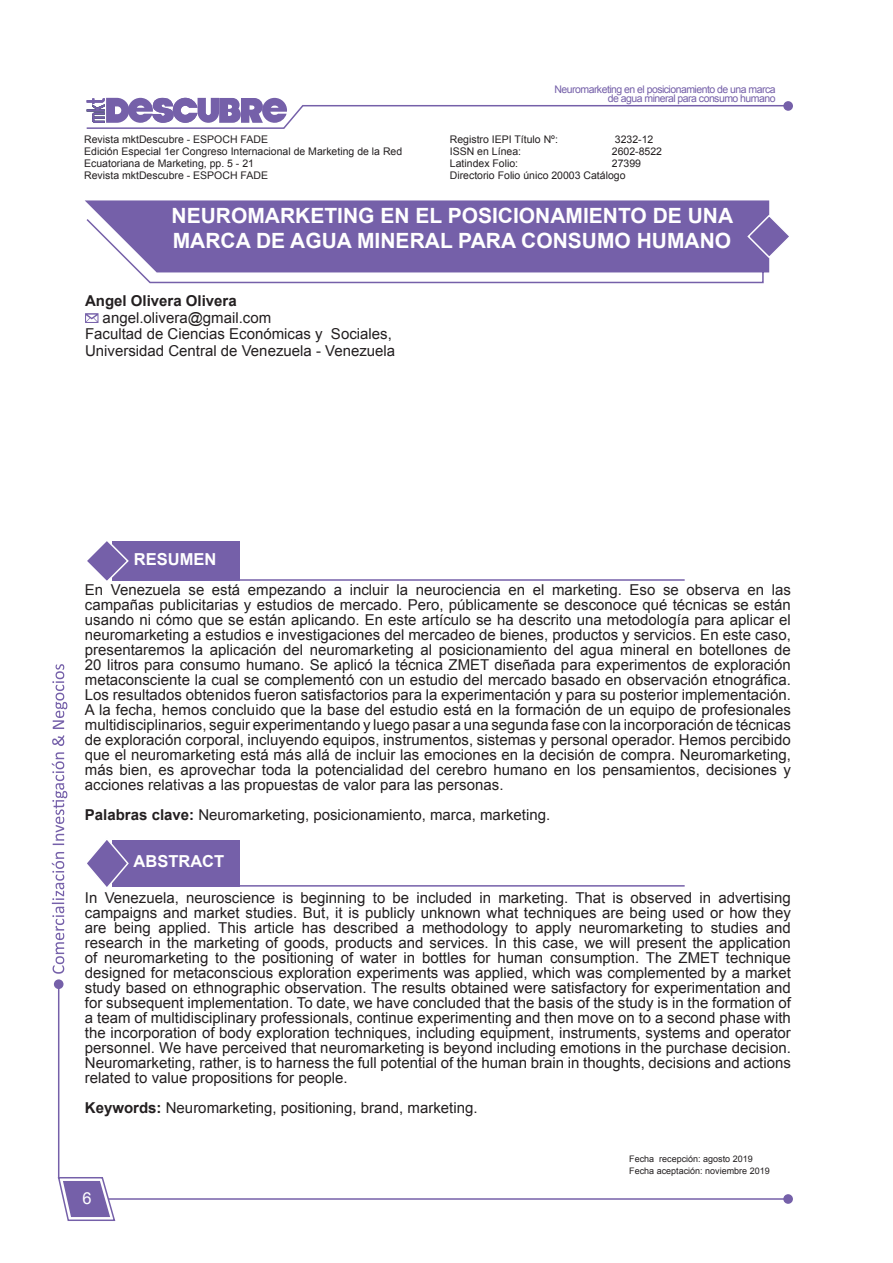
<style>
.page{position:relative;width:893px;height:1263px;background:#fff}
.page>*{position:absolute;margin:0;border:0;box-sizing:border-box;transform-origin:0 0}
.t1{font:700 21px/25.2px "Arial";color:#fff}
.t2{font:700 16.5px "Arial";color:#fff}
.t3{font:16.5px "Arial";color:#fff}
.t4{font:15px/15px "Arial";color:#231f20;text-align:justify}
.t5{font:700 15px "Arial";color:#231f20}
.t6{font:10.5px/12px "Arial";color:#231f20}
.t7{font:10.5px/9px "Arial";letter-spacing:-.05em;color:#7560a9;text-align:right}
.t8{font:9px "Arial";color:#231f20}
.s1{font-weight:700}
</style>
<div class="page">
<hr style="left:108px;top:1198px;width:682px;height:2px;background:#7560a9">
<hr style="left:58px;top:984px;width:1px;height:195px;background:#7560a9">
<svg style="left:52px;top:664px;width:15px;height:310px"></svg>
<svg style="left:57px;top:1176px;width:59px;height:45px"></svg>
<div style="left:783px;top:1194px;width:10px;height:10px;background:#7560a9;border-radius:50%"></div>
<div style="left:54px;top:979px;width:10px;height:10px;background:#7560a9;border-radius:50%"></div>
<svg style="left:86px;top:98px;width:700px;height:31px"></svg>
<div style="left:783px;top:101px;width:10px;height:10px;background:#7560a9;border-radius:50%"></div>
<hr style="left:208px;top:579px;width:477px;height:2px;background:#7560a9">
<div style="left:113px;top:541px;width:127px;height:39px;background:#7560a9"></div>
<svg style="left:87px;top:541px;width:43px;height:40px"></svg>
<hr style="left:208px;top:885px;width:477px;height:2px;background:#7560a9">
<div style="left:113px;top:840px;width:127px;height:46px;background:#7560a9"></div>
<svg style="left:87px;top:840px;width:43px;height:47px"></svg>
<svg style="left:138px;top:272px;width:626px;height:12px"></svg>
<div style="left:85px;top:200px;width:684px;height:72px;background:#7560a9"></div>
<svg style="left:746px;top:213px;width:43px;height:46px"></svg>
<svg style="left:85px;top:313px;width:13px;height:10px"></svg>
<p class="t6" style="left:84px;top:134px;width:185px">Revista mktDescubre - ESPOCH FADE</p>
<p class="t6" style="left:84px;top:146px;width:320px">Edición Especial 1er Congreso Internacional de Marketing de la Red<br>Ecuatoriana de Marketing, pp. 5 - 21</p>
<p class="t6" style="left:84px;top:170px;width:185px">Revista mktDescubre - ESPOCH FADE</p>
<p class="t7" style="left:554px;top:85px;width:223px">Neuromarketing en el posicionamiento de una marca de agua mineral para consumo humano</p>
<p class="t6" style="left:450px;top:134px;width:110px">Registro IEPI Título Nº:</p>
<p class="t6" style="left:615px;top:134px;width:40px">3232-12</p>
<p class="t6" style="left:450px;top:146px;width:73px">ISSN en Línea:</p>
<p class="t6" style="left:612px;top:146px;width:52px">2602-8522</p>
<p class="t6" style="left:450px;top:158px;width:70px">Latindex Folio:</p>
<p class="t6" style="left:612px;top:158px;width:31px">27399</p>
<p class="t6" style="left:450px;top:170px;width:177px">Directorio Folio único 20003 Catálogo</p>
<p class="t1" style="left:172px;top:204px;width:563px">NEUROMARKETING EN EL POSICIONAMIENTO DE UNA<br>MARCA DE AGUA MINERAL PARA CONSUMO HUMANO</p>
<p class="t5" style="left:85px;top:291px;width:153px">Angel Olivera Olivera</p>
<p class="t4" style="left:103px;top:310px;width:170px">angel.olivera@gmail.com</p>
<p class="t4" style="left:85px;top:327px;width:308px">Facultad de Ciencias Económicas y Sociales,</p>
<p class="t4" style="left:85px;top:343px;width:312px">Universidad Central de Venezuela - Venezuela</p>
<p class="t2" style="left:134px;top:548px;width:84px">RESUMEN</p>
<p class="t4" style="left:85px;top:582px;width:707px">En Venezuela se está empezando a incluir la neurociencia en el marketing. Eso se observa en las campañas publicitarias y estudios de mercado. Pero, públicamente se desconoce qué técnicas se están usando ni cómo que se están aplicando. En este artículo se ha descrito una metodología para aplicar el neuromarketing a estudios e investigaciones del mercadeo de bienes, productos y servicios. En este caso, presentaremos la aplicación del neuromarketing al posicionamiento del agua mineral en botellones de 20 litros para consumo humano. Se aplicó la técnica ZMET diseñada para experimentos de exploración metaconsciente la cual se complementó con un estudio del mercado basado en observación etnográfica.<br>Los resultados obtenidos fueron satisfactorios para la experimentación y para su posterior implementación.<br>A la fecha, hemos concluido que la base del estudio está en la formación de un equipo de profesionales multidisciplinarios, seguir experimentando y luego pasar a una segunda fase con la incorporación de técnicas de exploración corporal, incluyendo equipos, instrumentos, sistemas y personal operador. Hemos percibido que el neuromarketing está más allá de incluir las emociones en la decisión de compra. Neuromarketing, más bien, es aprovechar toda la potencialidad del cerebro humano en los pensamientos, decisiones y acciones relativas a las propuestas de valor para las personas.</p>
<p class="t4" style="left:85px;top:807px;width:467px"><span class="s1">Palabras clave:</span> Neuromarketing, posicionamiento, marca, marketing.</p>
<p class="t2" style="left:134px;top:850px;width:92px">ABSTRACT</p>
<p class="t4" style="left:85px;top:890px;width:707px">In Venezuela, neuroscience is beginning to be included in marketing. That is observed in advertising campaigns and market studies. But, it is publicly unknown what techniques are being used or how they are being applied. This article has described a methodology to apply neuromarketing to studies and research in the marketing of goods, products and services. In this case, we will present the application of neuromarketing to the positioning of water in bottles for human consumption. The ZMET technique designed for metaconscious exploration experiments was applied, which was complemented by a market study based on ethnographic observation. The results obtained were satisfactory for experimentation and for subsequent implementation. To date, we have concluded that the basis of the study is in the formation of a team of multidisciplinary professionals, continue experimenting and then move on to a second phase with the incorporation of body exploration techniques, including equipment, instruments, systems and operator personnel. We have perceived that neuromarketing is beyond including emotions in the purchase decision.<br>Neuromarketing, rather, is to harness the full potential of the human brain in thoughts, decisions and actions related to value propositions for people.</p>
<p class="t4" style="left:85px;top:1100px;width:394px"><span class="s1">Keywords:</span> Neuromarketing, positioning, brand, marketing.</p>
<p class="t3" style="left:83px;top:1187px;width:11px">6</p>
<p class="t8" style="left:629px;top:1152px;width:125px">Fecha recepción: agosto 2019</p>
<p class="t8" style="left:629px;top:1164px;width:142px">Fecha aceptación: noviembre 2019</p>
</div>
